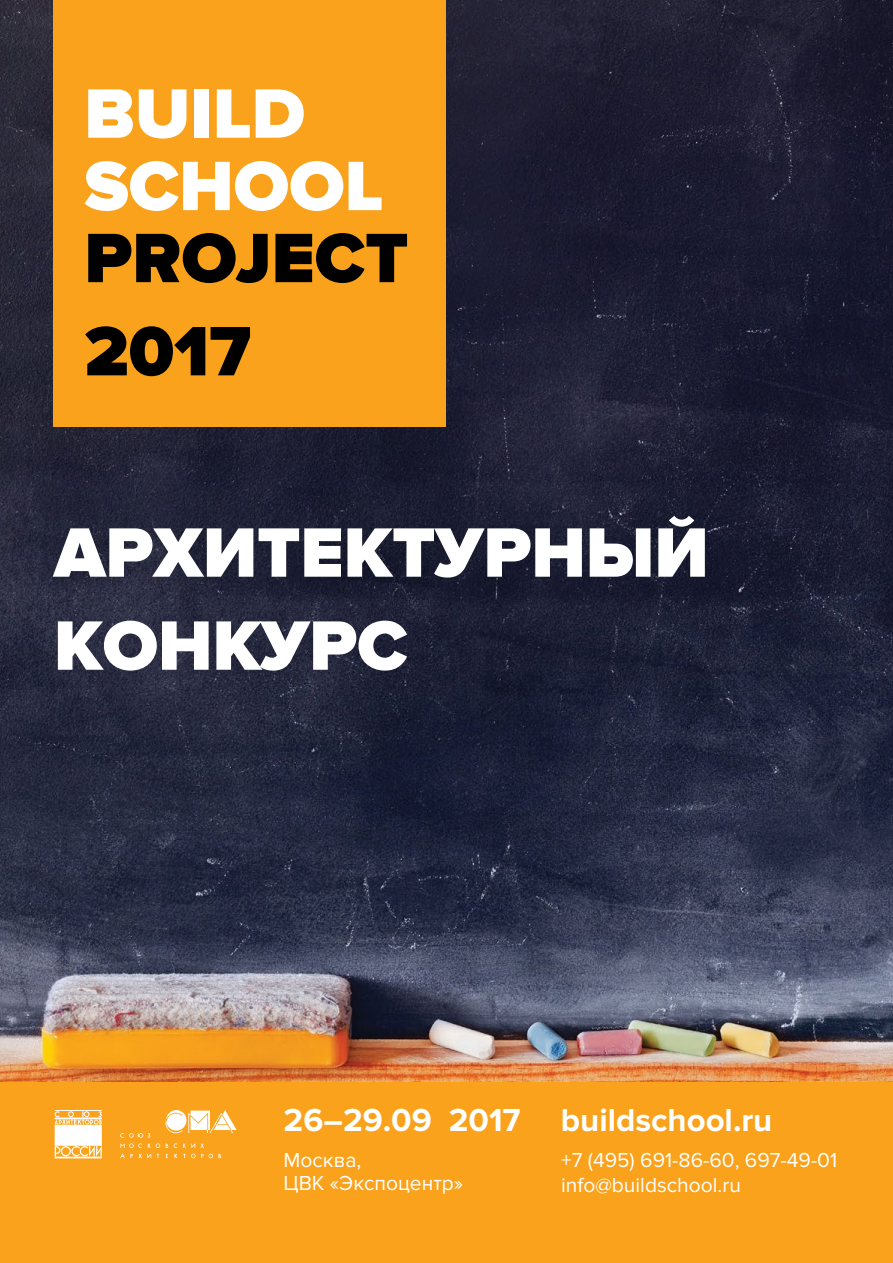
<style>
.page{position:relative;width:893px;height:1263px;background:#fff}
.page>*{position:absolute;margin:0;border:0;box-sizing:border-box;transform-origin:0 0}
.t1{font:900 72.45px/72.4px "Proxima Nova";color:#fff}
.t2{font:900 72.45px/93.2px "Proxima Nova";color:#000}
.t3{font:700 33px "Proxima Nova";color:#fff}
.t4{font:21px/25.2px "Proxima Nova";color:#fff}
</style>
<div class="page">
<img style="left:0;top:0;width:893px;height:1082px">
<div style="left:0;top:1082px;width:893px;height:181px;background:#faa21b"></div>
<svg style="left:166px;top:1110px;width:71px;height:23px"></svg>
<svg style="left:183px;top:1154px;width:38px;height:4px"></svg>
<svg style="left:120px;top:1133px;width:40px;height:25px"></svg>
<svg style="left:183px;top:1143px;width:21px;height:5px"></svg>
<div style="left:53px;top:0;width:393px;height:426px;background:#faa21b"></div>
<svg style="left:55px;top:1110px;width:47px;height:48px"></svg>
<h1 class="t1" style="left:84px;top:79px;width:301px">BUILD<br>SCHOOL</h1>
<h1 class="t2" style="left:84px;top:214px;width:325px">PROJECT<br>2017</h1>
<h1 class="t1" style="left:54px;top:508px;width:656px;line-height:93px">АРХИТЕКТУРНЫЙ<br>КОНКУРС</h1>
<h2 class="t3" style="left:284px;top:1101px;width:490px">26–29.09 2017 buildschool.ru</h2>
<p class="t4" style="left:561px;top:1148px;width:278px">+7 (495) 691-86-60, 697-49-01 info@buildschool.ru</p>
<p class="t4" style="left:284px;top:1149px;width:181px;line-height:22.5px">Москва,<br>ЦВК «Экспоцентр»</p>
</div>
